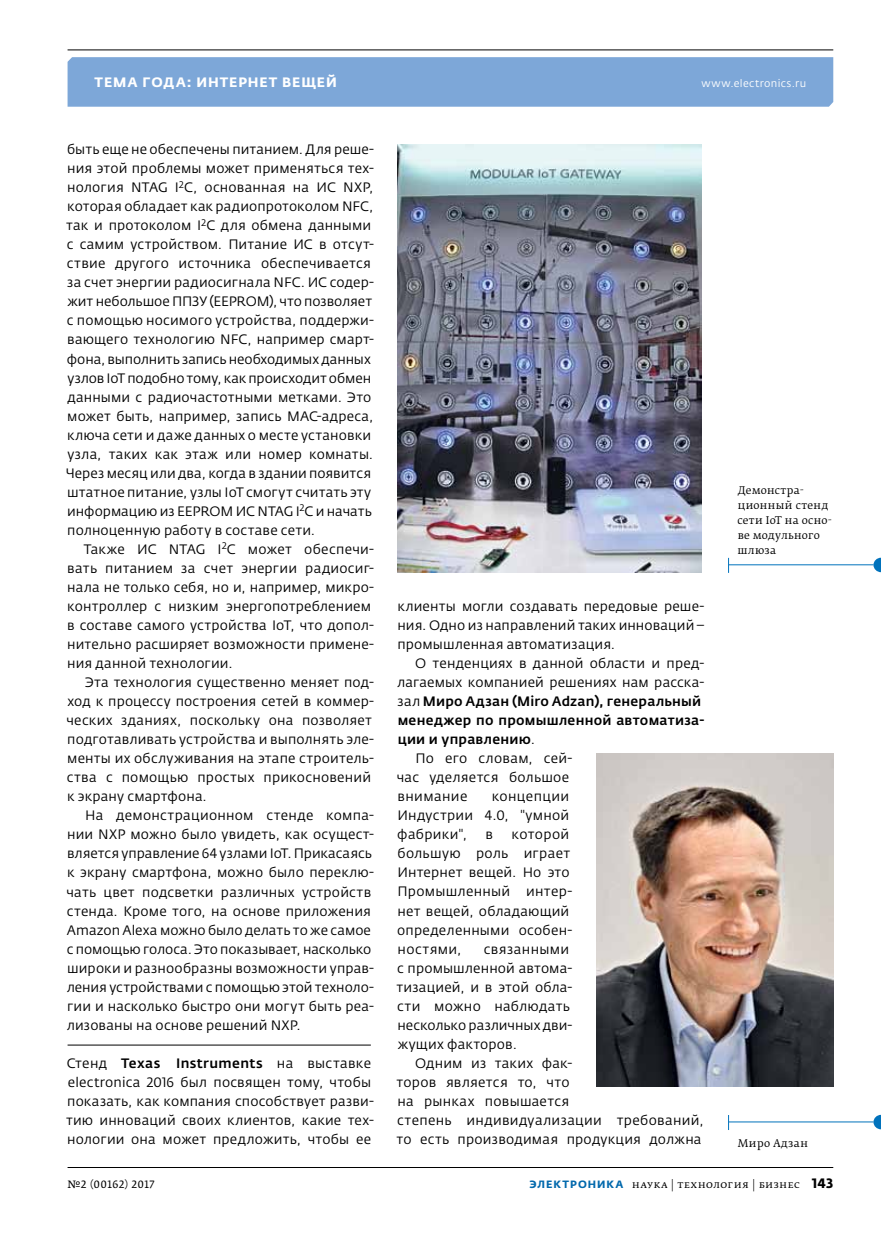
<style>
.page{position:relative;width:881px;height:1234px;background:#fff}
.page>*{position:absolute;margin:0;border:0;box-sizing:border-box;transform-origin:0 0}
.t1{font:13.5px/19px "Fedra Sans Pro";letter-spacing:.01em;color:#000}
.t2{font:500 13.5px "Fedra Sans Pro";letter-spacing:.02em;color:#000}
.t3{font:700 13.5px "Fedra Sans Alt Pro";letter-spacing:.06em;color:#fff}
.t4{font:10.5px/15px "Fedra Serif B Pro";letter-spacing:.03em;color:#000}
.t5{font:10.5px "Fedra Sans Pro";letter-spacing:.035em;color:#fff}
.t6{font:10.5px "Fedra Serif A Pro";letter-spacing:.035em;color:#000}
.s1{font-weight:500}
.s2{font-weight:400}
.s3{font-family:"Fedra Sans Alt Pro";font-weight:700;color:#0068ac}
.s4{font-family:"Fedra Sans Pro";font-weight:700;font-size:13.5px}
</style>
<div class="page">
<div style="left:67px;top:57px;width:765px;height:50px;background:#7da7d8"></div>
<hr style="left:67px;top:49px;width:765px;height:1px;background:#000">
<hr style="left:68px;top:1166px;width:764px;height:1px;background:#000">
<hr style="left:67px;top:1044px;width:303px;height:1px;background:#000">
<img style="left:398px;top:144px;width:302px;height:428px">
<svg style="left:873px;top:557px;width:7px;height:16px"></svg>
<svg style="left:728px;top:557px;width:1px;height:15px"></svg>
<hr style="left:728px;top:564px;width:145px;height:1px;background:#0072bc">
<img style="left:596px;top:753px;width:236px;height:333px">
<svg style="left:873px;top:1115px;width:7px;height:14px"></svg>
<svg style="left:728px;top:1115px;width:1px;height:14px"></svg>
<hr style="left:728px;top:1121px;width:145px;height:1px;background:#0072bc">
<p class="t3" style="left:95px;top:74px;width:243px">Тема года: ИНТЕРНЕТ ВЕЩЕЙ</p>
<p class="t5" style="left:701px;top:77px;width:106px">www.electronics.ru</p>
<p class="t1" style="left:66px;top:140px;width:310px">быть еще не обеспечены питанием. Для реше&shy;ния этой проблемы может применяться тех&shy;нология NTAG I<sup>2</sup>C, основанная на ИС NXP, которая обладает как радиопротоколом NFC, так и протоколом I<sup>2</sup>C для обмена данными с самим устройством. Питание ИС в отсут&shy;ствие другого источника обеспечивается за счет энергии радиосигнала NFC. ИС содер&shy;жит небольшое ППЗУ (EEPROM), что позволяет с помощью носимого устройства, поддержи&shy;вающего технологию NFC, например смарт&shy;фона, выполнить запись необходимых данных узлов IoT подобно тому, как происходит обмен данными с радиочастотными метками. Это может быть, например, запись MAC-адреса, ключа сети и даже данных о месте установки узла, таких как этаж или номер комнаты.<br>Через месяц или два, когда в здании появится штатное питание, узлы IoT смогут считать эту информацию из EEPROM ИС NTAG I<sup>2</sup>C и начать полноценную работу в составе сети.</p>
<p class="t1" style="left:67px;top:539px;width:308px;text-indent:17px">Также ИС NTAG I<sup>2</sup>C может обеспечи&shy;вать питанием за счет энергии радиосиг&shy;нала не только себя, но и, например, микро&shy;контроллер с низким энергопотреблением в составе самого устройства IoT, что допол&shy;нительно расширяет возможности примене&shy;ния данной технологии.</p>
<p class="t1" style="left:66px;top:672px;width:309px;text-indent:19px">Эта технология существенно меняет под&shy;ход к процессу построения сетей в коммер&shy;ческих зданиях, поскольку она позволяет подготавливать устройства и выполнять эле&shy;менты их обслуживания на этапе строитель&shy;ства с помощью простых прикосновений к экрану смартфона.</p>
<p class="t1" style="left:66px;top:805px;width:309px;text-indent:19px">На демонстрационном стенде компа&shy;нии NXP можно было увидеть, как осущест&shy;вляется управление 64 узлами IoT. Прикасаясь к экрану смартфона, можно было переклю&shy;чать цвет подсветки различных устройств стенда. Кроме того, на основе приложения Amazon Alexa можно было делать то же самое с помощью голоса. Это показывает, насколько широки и разнообразны возможности управ&shy;ления устройствами с помощью этой техноло&shy;гии и насколько быстро они могут быть реа&shy;лизованы на основе решений NXP.</p>
<p class="t1" style="left:66px;top:1053px;width:309px">Стенд <span class="s1">Texas Instruments</span> на выставке electronica 2016 был посвящен тому, чтобы показать, как компания способствует разви&shy;тию инноваций своих клиентов, какие тех&shy;нологии она может предложить, чтобы ее</p>
<p class="t1" style="left:397px;top:596px;width:308px;text-align:justify">клиенты могли создавать передовые реше&shy;ния. Одно из направлений таких инноваций– промышленная автоматизация.</p>
<p class="t1" style="left:415px;top:653px;width:290px">О тенденциях в данной области и пред-</p>
<p class="t1" style="left:397px;top:672px;width:308px">лагаемых компанией решениях нам расска-</p>
<p class="t2" style="left:397px;top:692px;width:305px"><span class="s2">зал</span> Миро Адзан (Miro Adzan), генеральный</p>
<p class="t2" style="left:397px;top:711px;width:308px">менеджер по промышленной автоматиза-</p>
<p class="t2" style="left:397px;top:730px;width:139px">ции и управлению<span class="s2">.</span></p>
<p class="t1" style="left:415px;top:748px;width:158px">По его словам, сей-</p>
<p class="t1" style="left:396px;top:767px;width:174px">час уделяется большое</p>
<p class="t1" style="left:397px;top:786px;width:71px">внимание</p>
<p class="t1" style="left:397px;top:786px;width:173px;text-align:justify;text-indent:94px">концепции Индустрии 4.0, "умной фабрики",</p>
<p class="t1" style="left:397px;top:825px;width:176px;text-indent:114px">которой большую роль играет<br>Интернет вещей. Но это<br>Промышленный интер&shy;нет вещей, обладающий определенными особен&shy;ностями,</p>
<p class="t1" style="left:485px;top:825px;width:9px">в</p>
<p class="t1" style="left:396px;top:939px;width:177px;text-indent:87px">связанными с промышленной автома&shy;тизацией, и в этой обла&shy;сти можно наблюдать несколько различных дви&shy;жущих факторов.</p>
<p class="t1" style="left:396px;top:1053px;width:308px;text-indent:19px">Одним из таких фак-<br>торов является то, что<br>на рынках повышается<br>степень индивидуализации требований, то есть производимая продукция должна</p>
<p class="t4" style="left:737px;top:482px;width:96px">Демонстра&shy;ционный стенд сети IoT на осно&shy;ве модульного шлюза</p>
<p class="t4" style="left:737px;top:1135px;width:72px">Миро Адзан</p>
<p class="t6" style="left:67px;top:1177px;width:88px">№2 (00162) 2017</p>
<p class="t4" style="left:529px;top:1176px;width:305px"><span class="s3">ЭЛЕКТРОНИКА</span> наука | технология | бизнес <span class="s4">143</span></p>
</div>
